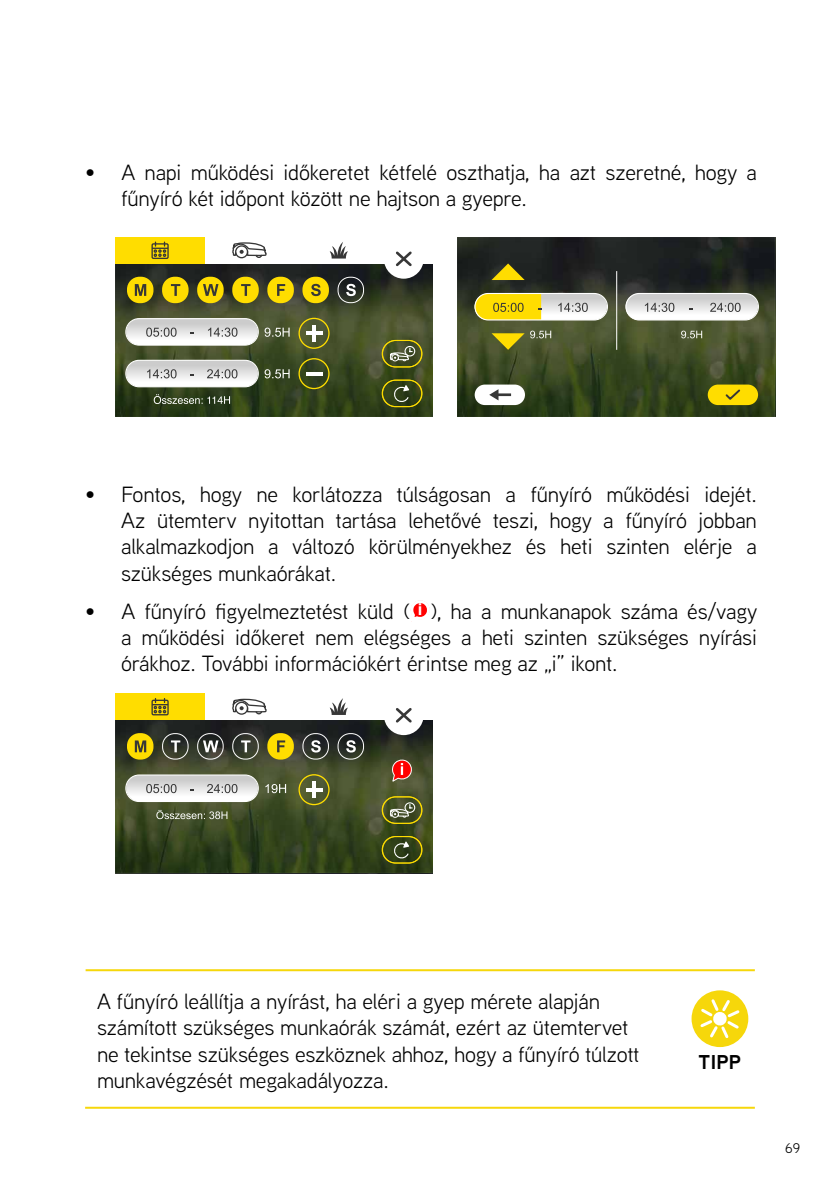
<style>
.page{position:relative;width:840px;height:1191px;background:#fff}
.page>*{position:absolute;margin:0;border:0;box-sizing:border-box;transform-origin:0 0}
.t1{font:22px/26.4px "Aaux Next";letter-spacing:-.01em;color:#000}
.t2{font:700 20px "Aaux Next";color:#000}
.t3{font:14px "Aaux Next";color:#000}
.s1{font-family:"Arial";font-weight:700;font-size:16.4px;color:#fff}
</style>
<div class="page">
<svg style="left:410px;top:600px;width:20px;height:22px"></svg>
<hr style="left:86px;top:969px;width:668px;height:2px;background:#f6d70b">
<hr style="left:85px;top:1106px;width:669px;height:2px;background:#f6d70b">
<div style="left:691px;top:990px;width:56px;height:57px;background:#f6d70b;border-radius:50%"></div>
<svg style="left:697px;top:996px;width:44px;height:44px"></svg>
<svg style="left:115px;top:263px;width:317px;height:154px"></svg>
<div style="left:115px;top:237px;width:89px;height:26px;background:#fd0"></div>
<svg style="left:329px;top:242px;width:19px;height:16px"></svg>
<div style="left:151px;top:243px;width:18px;height:16px;border:1px solid #373737"></div>
<svg style="left:152px;top:242px;width:16px;height:15px"></svg>
<svg style="left:231px;top:242px;width:37px;height:31px"></svg>
<div style="left:383px;top:239px;width:40px;height:40px;background:#fff;border-radius:50%"></div>
<svg style="left:396px;top:251px;width:16px;height:16px"></svg>
<div style="left:126px;top:319px;width:132px;height:26px;background:linear-gradient(to bottom,#c3c3c3,#fff);border-radius:13px"></div>
<div style="left:125px;top:318px;width:134px;height:28px;border:1px solid #fff;border-radius:13px"></div>
<svg style="left:126px;top:360px;width:132px;height:27px"></svg>
<div style="left:125px;top:360px;width:134px;height:27px;border:1px solid #fff;border-radius:13px"></div>
<div style="left:298px;top:318px;width:31px;height:31px;border:1px solid #fd0;border-radius:50%"></div>
<hr style="left:306px;top:331px;width:16px;height:4px;background:#fff">
<hr style="left:312px;top:325px;width:4px;height:16px;background:#fff">
<div style="left:298px;top:358px;width:31px;height:31px;border:1px solid #fd0;border-radius:50%"></div>
<hr style="left:306px;top:372px;width:16px;height:4px;background:#fff">
<svg style="left:264px;top:327px;width:25px;height:10px"></svg>
<svg style="left:264px;top:369px;width:25px;height:9px"></svg>
<svg style="left:146px;top:327px;width:30px;height:10px"></svg>
<svg style="left:208px;top:327px;width:29px;height:10px"></svg>
<svg style="left:147px;top:369px;width:29px;height:9px"></svg>
<svg style="left:207px;top:369px;width:30px;height:9px"></svg>
<div style="left:127px;top:277px;width:26px;height:26px;background:#fd0;border-radius:13px"></div>
<svg style="left:135px;top:284px;width:11px;height:12px"></svg>
<div style="left:162px;top:277px;width:26px;height:26px;background:#fd0;border-radius:13px"></div>
<svg style="left:171px;top:284px;width:9px;height:12px"></svg>
<div style="left:232px;top:277px;width:26px;height:26px;background:#fd0;border-radius:13px"></div>
<svg style="left:241px;top:284px;width:9px;height:12px"></svg>
<div style="left:267px;top:277px;width:27px;height:26px;background:#fd0;border-radius:13px"></div>
<svg style="left:277px;top:284px;width:8px;height:12px"></svg>
<div style="left:197px;top:277px;width:26px;height:26px;background:#fd0;border-radius:13px"></div>
<svg style="left:203px;top:284px;width:15px;height:12px"></svg>
<div style="left:382px;top:340px;width:39px;height:27px;border:1px solid #fd0;border-radius:13px"></div>
<div style="left:381px;top:340px;width:41px;height:27px;border:1px solid #fd0;border-radius:13px"></div>
<svg style="left:389px;top:346px;width:26px;height:17px"></svg>
<div style="left:302px;top:277px;width:27px;height:26px;background:#fd0;border-radius:13px"></div>
<svg style="left:311px;top:284px;width:9px;height:12px"></svg>
<div style="left:337px;top:277px;width:27px;height:26px;border:1px solid #fff;border-radius:12px"></div>
<svg style="left:346px;top:284px;width:9px;height:12px"></svg>
<div style="left:382px;top:380px;width:39px;height:27px;border:1px solid #fd0;border-radius:13px"></div>
<div style="left:381px;top:379px;width:41px;height:28px;border:1px solid #fd0;border-radius:13px"></div>
<svg style="left:393px;top:385px;width:16px;height:18px"></svg>
<svg style="left:154px;top:394px;width:76px;height:10px"></svg>
<svg style="left:457px;top:237px;width:317px;height:180px"></svg>
<svg style="left:491px;top:333px;width:33px;height:17px"></svg>
<svg style="left:491px;top:263px;width:33px;height:17px"></svg>
<svg style="left:474px;top:293px;width:132px;height:27px"></svg>
<svg style="left:625px;top:293px;width:132px;height:27px"></svg>
<div style="left:474px;top:293px;width:133px;height:27px;border:1px solid #fff;border-radius:13px"></div>
<div style="left:625px;top:293px;width:133px;height:27px;border:1px solid #fff;border-radius:13px"></div>
<svg style="left:644px;top:303px;width:30px;height:9px"></svg>
<svg style="left:558px;top:303px;width:29px;height:9px"></svg>
<svg style="left:474px;top:293px;width:67px;height:27px"></svg>
<svg style="left:709px;top:303px;width:31px;height:9px"></svg>
<div style="left:707px;top:384px;width:50px;height:21px;background:#fd0;border-radius:10px"></div>
<svg style="left:725px;top:389px;width:16px;height:11px"></svg>
<svg style="left:530px;top:331px;width:21px;height:7px"></svg>
<svg style="left:680px;top:331px;width:21px;height:7px"></svg>
<hr style="left:616px;top:271px;width:1px;height:79px;background:#fff">
<div style="left:474px;top:384px;width:50px;height:21px;background:#fff;border-radius:10px"></div>
<hr style="left:495px;top:393px;width:16px;height:3px;background:#373737">
<svg style="left:489px;top:389px;width:9px;height:11px"></svg>
<svg style="left:115px;top:720px;width:317px;height:153px"></svg>
<div style="left:115px;top:693px;width:89px;height:27px;background:#fd0"></div>
<svg style="left:329px;top:698px;width:19px;height:17px"></svg>
<div style="left:151px;top:699px;width:18px;height:16px;border:1px solid #373737"></div>
<svg style="left:152px;top:698px;width:16px;height:15px"></svg>
<svg style="left:231px;top:698px;width:37px;height:31px"></svg>
<div style="left:383px;top:695px;width:40px;height:40px;background:#fff;border-radius:50%"></div>
<svg style="left:395px;top:708px;width:17px;height:15px"></svg>
<div style="left:126px;top:775px;width:132px;height:26px;background:linear-gradient(to bottom,#c2c2c2,#fff);border-radius:13px"></div>
<div style="left:125px;top:774px;width:134px;height:28px;border:1px solid #fff;border-radius:13px"></div>
<div style="left:298px;top:774px;width:31px;height:31px;border:1px solid #fd0;border-radius:50%"></div>
<hr style="left:306px;top:788px;width:16px;height:3px;background:#fff">
<hr style="left:312px;top:782px;width:4px;height:16px;background:#fff">
<svg style="left:265px;top:784px;width:21px;height:9px"></svg>
<svg style="left:146px;top:784px;width:30px;height:9px"></svg>
<svg style="left:207px;top:784px;width:30px;height:9px"></svg>
<div style="left:127px;top:733px;width:26px;height:26px;background:#fd0;border-radius:13px"></div>
<svg style="left:135px;top:740px;width:11px;height:12px"></svg>
<div style="left:162px;top:733px;width:26px;height:26px;border:1px solid #fff;border-radius:12px"></div>
<svg style="left:171px;top:740px;width:9px;height:12px"></svg>
<div style="left:232px;top:733px;width:26px;height:26px;border:1px solid #fff;border-radius:12px"></div>
<svg style="left:241px;top:740px;width:9px;height:12px"></svg>
<div style="left:267px;top:733px;width:27px;height:26px;background:#fd0;border-radius:13px"></div>
<svg style="left:277px;top:740px;width:8px;height:12px"></svg>
<div style="left:197px;top:733px;width:26px;height:26px;border:1px solid #fff;border-radius:12px"></div>
<svg style="left:203px;top:740px;width:15px;height:12px"></svg>
<div style="left:382px;top:796px;width:39px;height:27px;border:1px solid #fd0;border-radius:13px"></div>
<div style="left:381px;top:796px;width:41px;height:28px;border:1px solid #fd0;border-radius:13px"></div>
<svg style="left:389px;top:802px;width:26px;height:17px"></svg>
<div style="left:302px;top:733px;width:27px;height:26px;border:1px solid #fff;border-radius:12px"></div>
<svg style="left:311px;top:740px;width:9px;height:12px"></svg>
<div style="left:337px;top:733px;width:27px;height:26px;border:1px solid #fff;border-radius:12px"></div>
<svg style="left:346px;top:740px;width:9px;height:12px"></svg>
<div style="left:382px;top:836px;width:39px;height:27px;border:1px solid #fd0;border-radius:13px"></div>
<div style="left:381px;top:836px;width:41px;height:27px;border:1px solid #fd0;border-radius:13px"></div>
<svg style="left:393px;top:841px;width:16px;height:18px"></svg>
<div style="left:382px;top:757px;width:40px;height:26px;background:linear-gradient(to bottom,#384220,#5d623e);border-radius:13px"></div>
<svg style="left:390px;top:757px;width:24px;height:26px"></svg>
<svg style="left:156px;top:810px;width:71px;height:9px"></svg>
<p class="t1" style="left:121px;top:158px;width:636px;text-indent:-36px">• A napi működési időkeretet kétfelé oszthatja, ha azt szeretné, hogy a fűnyíró két időpont között ne hajtson a gyepre.</p>
<p class="t1" style="left:121px;top:480px;width:637px;text-align:justify;text-indent:-36px">• Fontos, hogy ne korlátozza túlságosan a fűnyíró működési idejét.<br>Az ütemterv nyitottan tartása lehetővé teszi, hogy a fűnyíró jobban alkalmazkodjon a változó körülményekhez és heti szinten elérje a szükséges munkaórákat.</p>
<p class="t1" style="left:121px;top:597px;width:637px;text-align:justify;text-indent:-36px">• A fűnyíró figyelmeztetést küld ( <span class="s1">i</span> ), ha a munkanapok száma és/vagy a működési időkeret nem elégséges a heti szinten szükséges nyírási órákhoz. További információkért érintse meg az „i” ikont.</p>
<p class="t1" style="left:97px;top:987px;width:543px">A fűnyíró leállítja a nyírást, ha eléri a gyep mérete alapján számított szükséges munkaórák számát, ezért az ütemtervet ne tekintse szükséges eszköznek ahhoz, hogy a fűnyíró túlzott munkavégzését megakadályozza.</p>
<p class="t2" style="left:698px;top:1048px;width:44px">TIPP</p>
<p class="t3" style="left:784px;top:1139px;width:16px">69</p>
</div>
